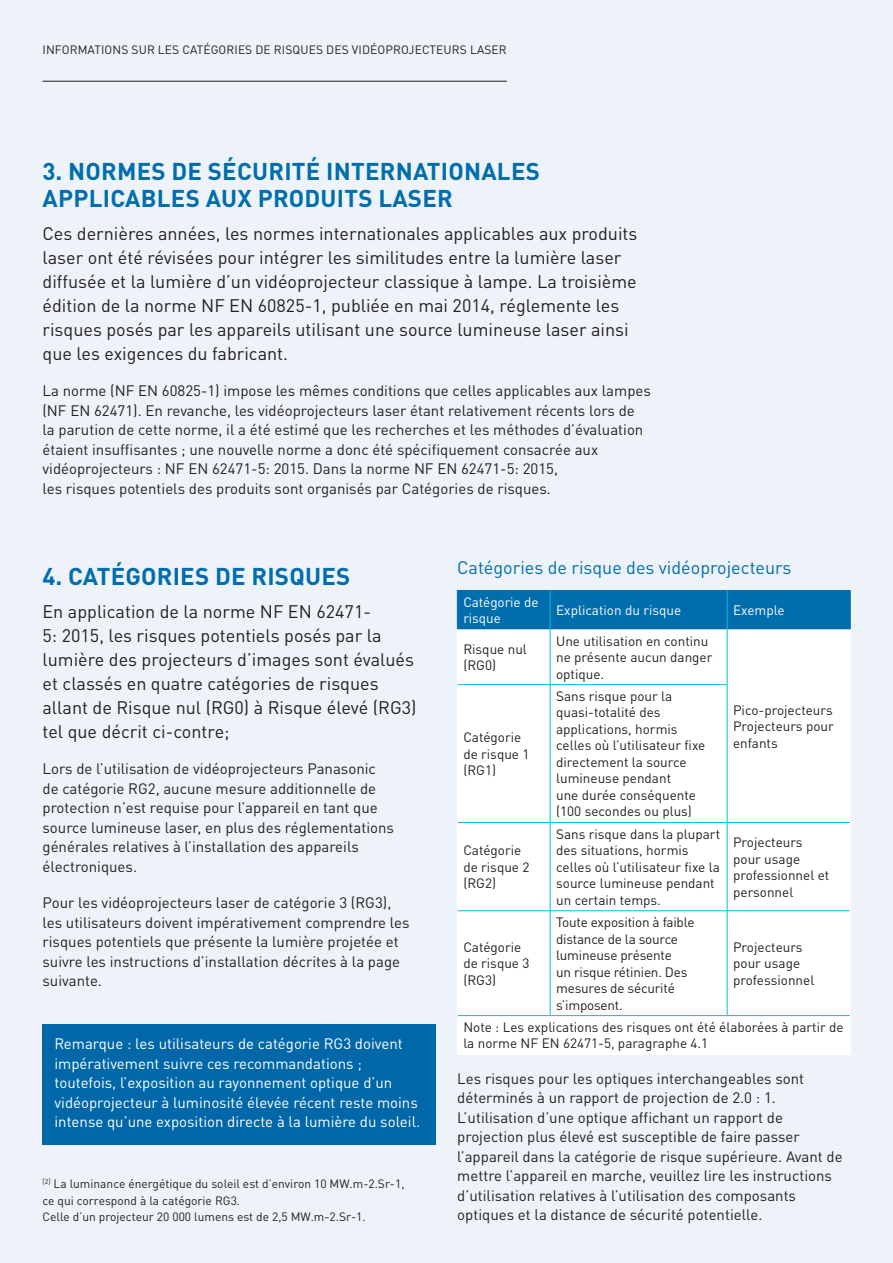
<style>
.page{position:relative;width:893px;height:1263px;background:#eef3f9}
.page>*{position:absolute;margin:0;border:0;box-sizing:border-box;transform-origin:0 0}
.t1{font:700 24px/27px "DIN Pro";letter-spacing:.01em;color:#006dad}
.t2{font:18px/24px "DIN Pro";color:#231f20}
.t3{font:18px "DIN Pro";color:#006dad}
.t4{font:15px/19.5px "DIN Pro";color:#231f20}
.t5{font:15px/19.5px "DIN Pro";color:#fff}
.t6{font:13.5px/16.5px "DIN Pro";color:#231f20}
.Bullet_copy{font:13.5px/16.5px "DIN Pro";color:#fff}
.t7{font:12px/16.5px "DIN Pro";color:#231f20}
</style>
<div class="page">
<div style="left:457px;top:590px;width:393px;height:465px;background:#fff"></div>
<div style="left:458px;top:591px;width:392px;height:38px;background:#006dad"></div>
<hr style="left:550px;top:591px;width:1px;height:38px;background:#02bce8">
<hr style="left:727px;top:591px;width:1px;height:38px;background:#02bce8">
<hr style="left:550px;top:629px;width:1px;height:55px;background:#02bce8">
<hr style="left:727px;top:629px;width:1px;height:55px;background:#02bce8">
<hr style="left:458px;top:684px;width:92px;height:1px;background:#02bce8">
<hr style="left:550px;top:684px;width:177px;height:1px;background:#02bce8">
<hr style="left:550px;top:685px;width:1px;height:137px;background:#02bce8">
<hr style="left:727px;top:685px;width:1px;height:137px;background:#02bce8">
<hr style="left:458px;top:822px;width:92px;height:1px;background:#02bce8">
<hr style="left:550px;top:822px;width:177px;height:1px;background:#02bce8">
<hr style="left:550px;top:823px;width:1px;height:87px;background:#02bce8">
<hr style="left:727px;top:822px;width:123px;height:1px;background:#02bce8">
<hr style="left:727px;top:823px;width:1px;height:87px;background:#02bce8">
<hr style="left:458px;top:910px;width:92px;height:1px;background:#02bce8">
<hr style="left:550px;top:910px;width:177px;height:1px;background:#02bce8">
<hr style="left:550px;top:911px;width:1px;height:104px;background:#02bce8">
<hr style="left:727px;top:910px;width:123px;height:1px;background:#02bce8">
<hr style="left:727px;top:911px;width:1px;height:104px;background:#02bce8">
<hr style="left:458px;top:1015px;width:92px;height:1px;background:#02bce8">
<hr style="left:550px;top:1015px;width:177px;height:1px;background:#02bce8">
<hr style="left:727px;top:1015px;width:123px;height:1px;background:#02bce8">
<hr style="left:457px;top:590px;width:93px;height:1px;background:#006dad">
<hr style="left:457px;top:591px;width:1px;height:38px;background:#006dad">
<hr style="left:550px;top:590px;width:177px;height:1px;background:#006dad">
<hr style="left:727px;top:590px;width:123px;height:1px;background:#006dad">
<hr style="left:850px;top:591px;width:1px;height:38px;background:#006dad">
<hr style="left:850px;top:629px;width:1px;height:56px;background:#fff">
<hr style="left:850px;top:685px;width:1px;height:137px;background:#fff">
<hr style="left:850px;top:822px;width:1px;height:89px;background:#fff">
<hr style="left:850px;top:911px;width:1px;height:104px;background:#fff">
<hr style="left:850px;top:1015px;width:1px;height:39px;background:#fff">
<div style="left:43px;top:1024px;width:393px;height:121px;background:#006dad"></div>
<hr style="left:43px;top:81px;width:464px;height:1px;background:#231f20">
<p class="t7" style="left:43px;top:40px;width:466px">INFORMATIONS SUR LES CATÉGORIES DE RISQUES DES VIDÉOPROJECTEURS LASER</p>
<p class="t1" style="left:43px;top:155px;width:499px">3. NORMES DE SÉCURITÉ INTERNATIONALES<br>APPLICABLES AUX PRODUITS LASER</p>
<p class="t2" style="left:43px;top:219px;width:596px">Ces dernières années, les normes internationales applicables aux produits laser ont été révisées pour intégrer les similitudes entre la lumière laser diffusée et la lumière d’un vidéoprojecteur classique à lampe. La troisième édition de la norme NF EN 60825-1, publiée en mai 2014, réglemente les risques posés par les appareils utilisant une source lumineuse laser ainsi que les exigences du fabricant.</p>
<p class="t4" style="left:43px;top:379px;width:610px">La norme (NF EN 60825-1) impose les mêmes conditions que celles applicables aux lampes (NF EN 62471). En revanche, les vidéoprojecteurs laser étant relativement récents lors de<br>la parution de cette norme, il a été estimé que les recherches et les méthodes d’évaluation étaient insuffisantes ; une nouvelle norme a donc été spécifiquement consacrée aux vidéoprojecteurs : NF EN 62471-5: 2015. Dans la norme NF EN 62471-5: 2015,<br>les risques potentiels des produits sont organisés par Catégories de risques.</p>
<p class="t1" style="left:43px;top:560px;width:309px">4. CATÉGORIES DE RISQUES</p>
<p class="t2" style="left:43px;top:597px;width:375px">En application de la norme NF EN 62471-<br>5: 2015, les risques potentiels posés par la lumière des projecteurs d’images sont évalués et classés en quatre catégories de risques allant de Risque nul (RG0) à Risque élevé (RG3) tel que décrit ci-contre;</p>
<p class="t4" style="left:43px;top:757px;width:353px">Lors de l’utilisation de vidéoprojecteurs Panasonic de catégorie RG2, aucune mesure additionnelle de protection n’est requise pour l’appareil en tant que source lumineuse laser, en plus des réglementations générales relatives à l’installation des appareils électroniques.</p>
<p class="t4" style="left:43px;top:891px;width:369px">Pour les vidéoprojecteurs laser de catégorie 3 (RG3), les utilisateurs doivent impérativement comprendre les risques potentiels que présente la lumière projetée et suivre les instructions d’installation décrites à la page suivante.</p>
<p class="t5" style="left:55px;top:1032px;width:367px">Remarque : les utilisateurs de catégorie RG3 doivent impérativement suivre ces recommandations ; toutefois, l’exposition au rayonnement optique d’un vidéoprojecteur à luminosité élevée récent reste moins intense qu’une exposition directe à la lumière du soleil.</p>
<p class="t7" style="left:43px;top:1174px;width:363px"><sup>[2]</sup> La luminance énergétique du soleil est d’environ 10 MW.m-2.Sr-1, ce qui correspond à la catégorie RG3.<br>Celle d’un projecteur 20 000 lumens est de 2,5 MW.m-2.Sr-1.</p>
<p class="t3" style="left:457px;top:554px;width:336px">Catégories de risque des vidéoprojecteurs</p>
<p class="Bullet_copy" style="left:463px;top:592px;width:77px">Catégorie de risque</p>
<p class="Bullet_copy" style="left:556px;top:601px;width:127px">Explication du risque</p>
<p class="Bullet_copy" style="left:733px;top:601px;width:53px">Exemple</p>
<p class="t6" style="left:463px;top:639px;width:65px">Risque nul (RG0)</p>
<p class="t6" style="left:556px;top:631px;width:158px">Une utilisation en continu ne présente aucun danger optique.</p>
<p class="t6" style="left:733px;top:700px;width:102px;text-align:justify">Pico-projecteurs Projecteurs pour enfants</p>
<p class="t6" style="left:556px;top:686px;width:151px">Sans risque pour la quasi-totalité des applications, hormis celles où l’utilisateur fixe directement la source lumineuse pendant<br>une durée conséquente (100 secondes ou plus)</p>
<p class="t6" style="left:463px;top:728px;width:68px">Catégorie de risque 1 (RG1)</p>
<p class="t6" style="left:463px;top:841px;width:68px">Catégorie de risque 2 (RG2)</p>
<p class="t6" style="left:556px;top:824px;width:165px">Sans risque dans la plupart des situations, hormis celles où l’utilisateur fixe la source lumineuse pendant un certain temps.</p>
<p class="t6" style="left:733px;top:832px;width:98px">Projecteurs pour usage professionnel et personnel</p>
<p class="t6" style="left:556px;top:913px;width:140px">Toute exposition à faible distance de la source lumineuse présente<br>un risque rétinien. Des mesures de sécurité s’imposent.</p>
<p class="t6" style="left:463px;top:937px;width:68px">Catégorie de risque 3 (RG3)</p>
<p class="t6" style="left:733px;top:937px;width:83px">Projecteurs pour usage professionnel</p>
<p class="t6" style="left:463px;top:1017px;width:382px">Note : Les explications des risques ont été élaborées à partir de la norme NF EN 62471-5, paragraphe 4.1</p>
<p class="t4" style="left:457px;top:1067px;width:387px">Les risques pour les optiques interchangeables sont déterminés à un rapport de projection de 2.0 : 1.<br>L’utilisation d’une optique affichant un rapport de projection plus élevé est susceptible de faire passer l’appareil dans la catégorie de risque supérieure. Avant de mettre l’appareil en marche, veuillez lire les instructions d’utilisation relatives à l’utilisation des composants optiques et la distance de sécurité potentielle.</p>
</div>
